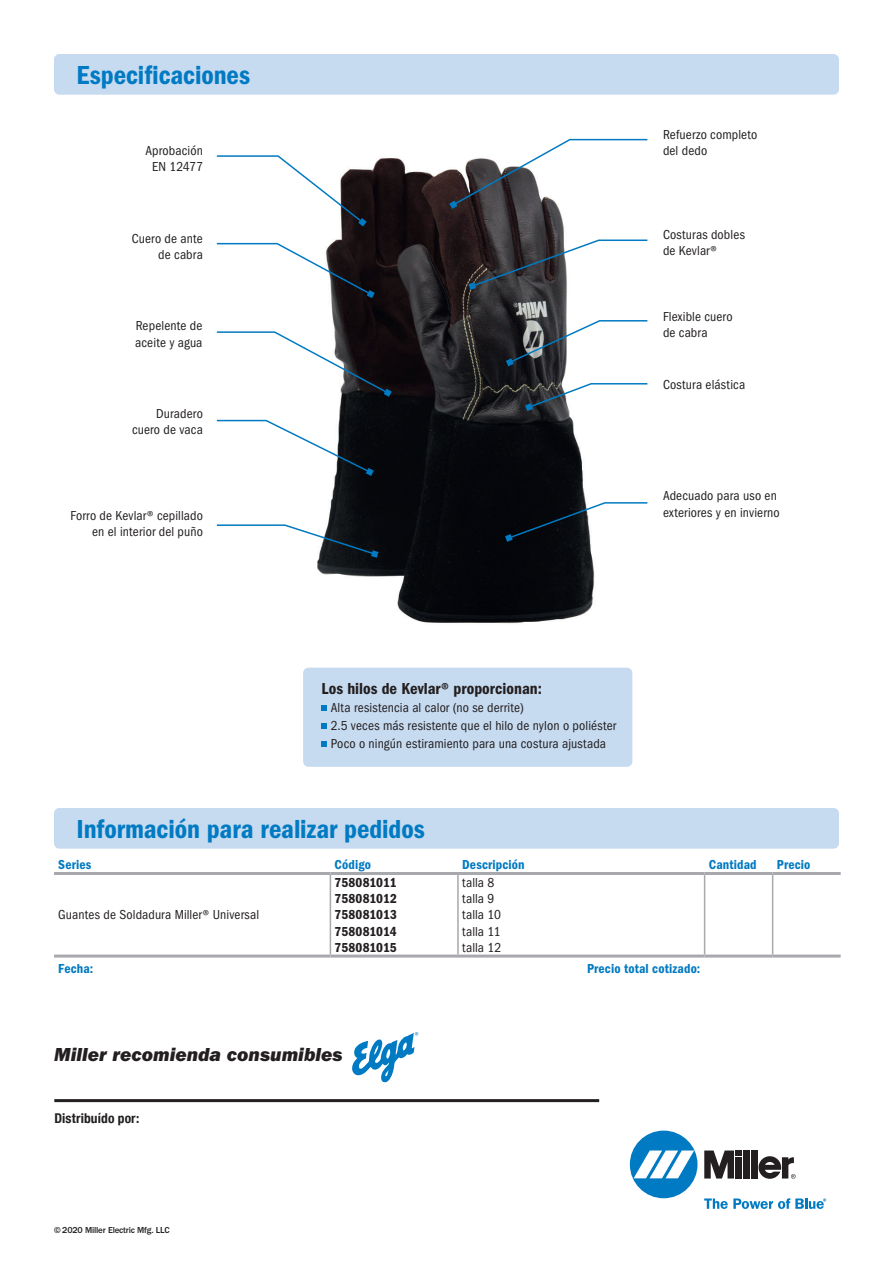
<style>
.page{position:relative;width:893px;height:1263px;background:#fff}
.page>*{position:absolute;margin:0;border:0;box-sizing:border-box;transform-origin:0 0}
.t1{font:27px "ITC Franklin Gothic Std Dm Cd";letter-spacing:-.005em;color:#007ac2}
.t2{font:19.5px "ITC Franklin Gothic Std Hvy It";color:#231f20}
.t3{font:16.5px "ITC Franklin Gothic Std Dm Cd";color:#231f20}
.t4{font:condensed 13.5px/16.2px "ITC Franklin Gothic Std";letter-spacing:.01em;color:#231f20}
.t5{font:13.5px "ITC Franklin Gothic Std Dm Cd";letter-spacing:.01em;color:#007ac2}
.t6{font:13.5px/16.2px "ITC Franklin Gothic Std Dm Cd";letter-spacing:-.005em;color:#231f20;text-align:justify}
.t7{font:700 condensed 13.5px "Helvetica Neue LT Com";letter-spacing:.01em;color:#231f20}
.t8{font:700 condensed 12px "Helvetica";letter-spacing:-.01em;color:#231f20}
.t9{font:500 9px "ITC Franklin Gothic Std";letter-spacing:-.02em;color:#231f20}
</style>
<div class="page">
<img style="left:317px;top:158px;width:278px;height:466px">
<div style="left:54px;top:54px;width:785px;height:41px;background:#c6daf0;border-radius:5px"></div>
<hr style="left:54px;top:872px;width:276px;height:3px;background:#a8a9ad">
<hr style="left:330px;top:872px;width:128px;height:3px;background:#a8a9ad">
<hr style="left:458px;top:872px;width:247px;height:3px;background:#a8a9ad">
<hr style="left:705px;top:872px;width:68px;height:3px;background:#a8a9ad">
<hr style="left:773px;top:872px;width:68px;height:3px;background:#a8a9ad">
<hr style="left:330px;top:875px;width:1px;height:79px;background:#a8a9ad">
<hr style="left:457px;top:875px;width:2px;height:79px;background:#a8a9ad">
<hr style="left:54px;top:954px;width:276px;height:3px;background:#a8a9ad">
<hr style="left:330px;top:954px;width:128px;height:3px;background:#a8a9ad">
<hr style="left:458px;top:954px;width:247px;height:3px;background:#a8a9ad">
<hr style="left:705px;top:954px;width:68px;height:3px;background:#a8a9ad">
<hr style="left:773px;top:954px;width:68px;height:3px;background:#a8a9ad">
<hr style="left:704px;top:875px;width:1px;height:79px;background:#a8a9ad">
<hr style="left:772px;top:875px;width:1px;height:79px;background:#a8a9ad">
<div style="left:630px;top:1130px;width:67px;height:68px;background:#007ac2;border-radius:50%"></div>
<svg style="left:634px;top:1150px;width:60px;height:28px"></svg>
<div style="left:743px;top:1150px;width:7px;height:28px;background:#231f20"></div>
<div style="left:751px;top:1150px;width:7px;height:28px;background:#231f20"></div>
<svg style="left:704px;top:1150px;width:38px;height:28px"></svg>
<svg style="left:758px;top:1156px;width:38px;height:23px"></svg>
<svg style="left:704px;top:1198px;width:122px;height:11px"></svg>
<hr style="left:54px;top:1099px;width:545px;height:3px;background:#231f20">
<svg style="left:216px;top:155px;width:151px;height:71px"></svg>
<svg style="left:216px;top:331px;width:176px;height:66px"></svg>
<svg style="left:216px;top:242px;width:159px;height:56px"></svg>
<svg style="left:216px;top:419px;width:158px;height:57px"></svg>
<svg style="left:216px;top:524px;width:162px;height:34px"></svg>
<svg style="left:449px;top:138px;width:199px;height:71px"></svg>
<svg style="left:468px;top:239px;width:180px;height:51px"></svg>
<svg style="left:506px;top:319px;width:142px;height:47px"></svg>
<svg style="left:505px;top:501px;width:143px;height:41px"></svg>
<svg style="left:525px;top:382px;width:123px;height:29px"></svg>
<div style="left:54px;top:808px;width:785px;height:41px;background:#c6daf0;border-radius:5px"></div>
<svg style="left:352px;top:1032px;width:66px;height:51px"></svg>
<div style="left:303px;top:668px;width:329px;height:99px;background:#c6daf0;border-radius:5px"></div>
<svg style="left:321px;top:705px;width:6px;height:6px"></svg>
<svg style="left:321px;top:723px;width:6px;height:6px"></svg>
<svg style="left:321px;top:741px;width:6px;height:6px"></svg>
<h1 class="t1" style="left:77px;top:59px;width:175px">Especificaciones</h1>
<p class="t4" style="left:145px;top:142px;width:59px;text-align:center">Aprobación<br>EN 12477</p>
<p class="t4" style="left:132px;top:230px;width:73px;text-align:right">Cuero de ante de cabra</p>
<p class="t4" style="left:135px;top:318px;width:69px">Repelente de aceite y agua</p>
<p class="t4" style="left:132px;top:405px;width:72px;text-align:right">Duradero cuero de vaca</p>
<p class="t4" style="left:70px;top:507px;width:134px;text-align:right">Forro de Kevlar® cepillado en el interior del puño</p>
<p class="t4" style="left:663px;top:127px;width:96px">Refuerzo completo del dedo</p>
<p class="t4" style="left:663px;top:226px;width:83px">Costuras dobles de Kevlar®</p>
<p class="t4" style="left:663px;top:308px;width:71px">Flexible cuero de cabra</p>
<p class="t4" style="left:663px;top:377px;width:84px">Costura elástica</p>
<p class="t4" style="left:663px;top:488px;width:118px">Adecuado para uso en exteriores y en invierno</p>
<p class="t3" style="left:321px;top:679px;width:222px">Los hilos de Kevlar® proporcionan:</p>
<p class="t4" style="left:331px;top:699px;width:287px;line-height:18px">Alta resistencia al calor (no se derrite)<br>2.5 veces más resistente que el hilo de nylon o poliéster<br>Poco o ningún estiramiento para una costura ajustada</p>
<h1 class="t1" style="left:77px;top:813px;width:350px">Información para realizar pedidos</h1>
<p class="t5" style="left:58px;top:857px;width:35px">Series</p>
<p class="t5" style="left:335px;top:857px;width:38px">Código</p>
<p class="t5" style="left:462px;top:857px;width:64px">Descripción</p>
<p class="t5" style="left:709px;top:857px;width:49px">Cantidad</p>
<p class="t5" style="left:777px;top:857px;width:35px">Precio</p>
<p class="t4" style="left:58px;top:907px;width:202px">Guantes de Soldadura Miller® Universal</p>
<p class="t6" style="left:335px;top:874px;width:64px">758081011<br>758081012<br>758081013<br>758081014<br>758081015</p>
<p class="t4" style="left:462px;top:874px;width:41px">talla 8 talla 9 talla 10 talla 11 talla 12</p>
<p class="t5" style="left:58px;top:961px;width:37px">Fecha:</p>
<p class="t5" style="left:587px;top:961px;width:115px">Precio total cotizado:</p>
<h2 class="t2" style="left:54px;top:1043px;width:290px">Miller recomienda consumibles</h2>
<p class="t7" style="left:54px;top:1110px;width:86px">Distribuído por:</p>
<p class="t8" style="left:54px;top:1111px;width:72px">Distributed by:</p>
<p class="t9" style="left:54px;top:1225px;width:117px">© 2020 Miller Electric Mfg. LLC</p>
</div>
